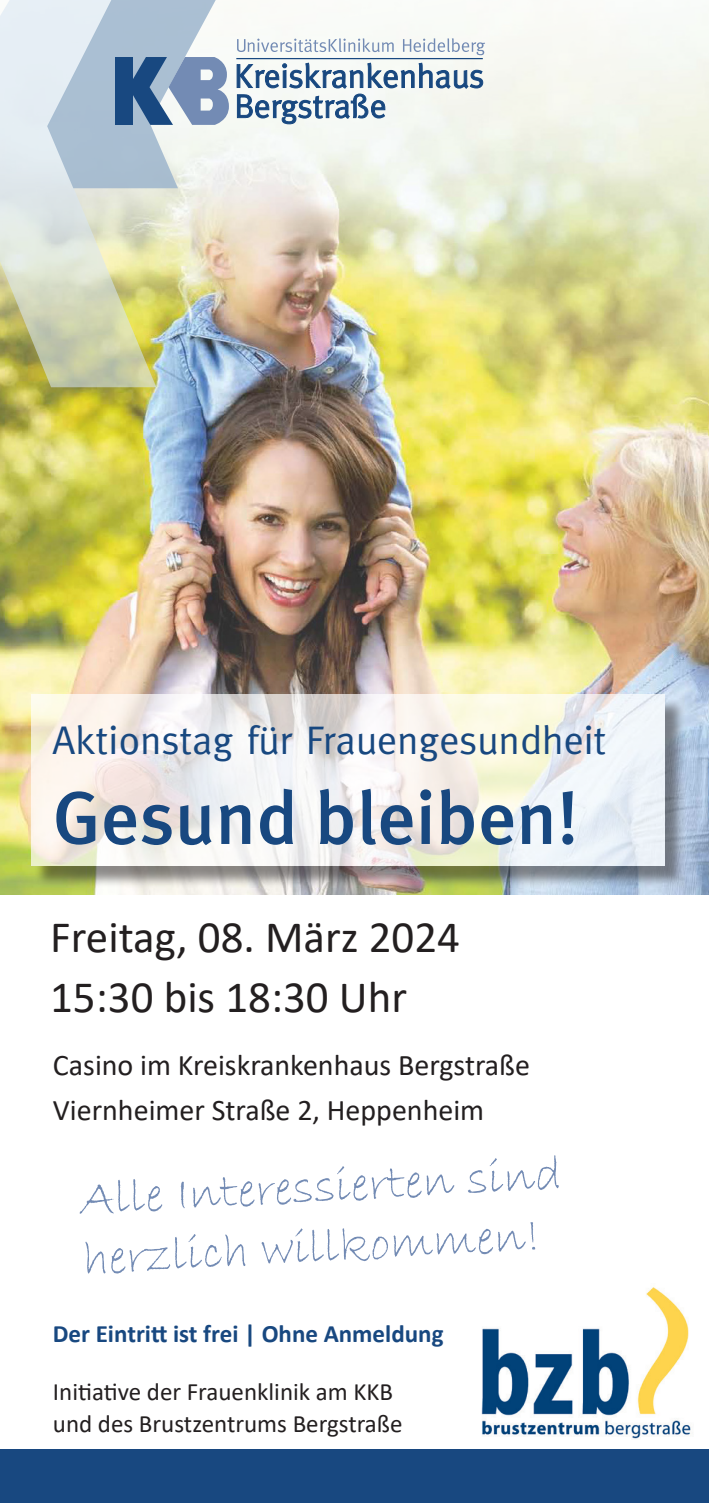
<style>
.page{position:relative;width:709px;height:1503px;background:#fff}
.page>*{position:absolute;margin:0;border:0;box-sizing:border-box;transform-origin:0 0}
.Überschrift{font:500 75px "Meta";color:#184880}
.Überschrift-2{font:50px/60px "Bradley Hand ITC";color:#738bb4}
.Überschrift-3{font:45px/60px "Calibri";color:#231f20}
.Überschrift-4{font:40px "Meta";color:#184880}
.Überschrift-5{font:30px "Calibri";color:#231f20}
.Überschrift-6{font:25px "Calibri";color:#231f20}
.Überschrift-7{font:700 25px "Calibri";color:#184880}
</style>
<div class="page">
<img style="left:0;top:19px;width:709px;height:875px">
<div style="left:34px;top:697px;width:652px;height:191px;background:#231f20;opacity:.75"></div>
<svg style="left:31px;top:694px;width:633px;height:172px"></svg>
<img style="left:481px;top:1287px;width:210px;height:152px">
<svg style="left:0;top:0;width:156px;height:387px;background:#d6dbbf"></svg>
<svg style="left:47px;top:0;width:438px;height:188px"></svg>
<div style="left:0;top:1449px;width:709px;height:53px;background:#184880"></div>
<p class="Überschrift-4" style="left:53px;top:717px;width:555px">Aktionstag für Frauengesundheit</p>
<p class="Überschrift" style="left:53px;top:774px;width:527px">Gesund bleiben!</p>
<p class="Überschrift-3" style="left:50px;top:905px;width:411px">Freitag, 08. März 2024<br>15:30 bis 18:30 Uhr</p>
<p class="Überschrift-5" style="left:53px;top:1044px;width:478px">Casino im Kreiskrankenhaus Bergstraße</p>
<p class="Überschrift-5" style="left:53px;top:1089px;width:433px">Viernheimer Straße 2, Heppenheim</p>
<p class="Überschrift-2" style="left:78px;top:1170px;width:484px;rotate:-3deg">Alle Interessierten sind herzlich willkommen!</p>
<p class="Überschrift-7" style="left:53px;top:1316px;width:392px">Der Eintritt ist frei | Ohne Anmeldung</p>
<p class="Überschrift-6" style="left:53px;top:1373px;width:342px">Initiative der Frauenklinik am KKB</p>
<p class="Überschrift-6" style="left:53px;top:1406px;width:351px">und des Brustzentrums Bergstraße</p>
</div>
